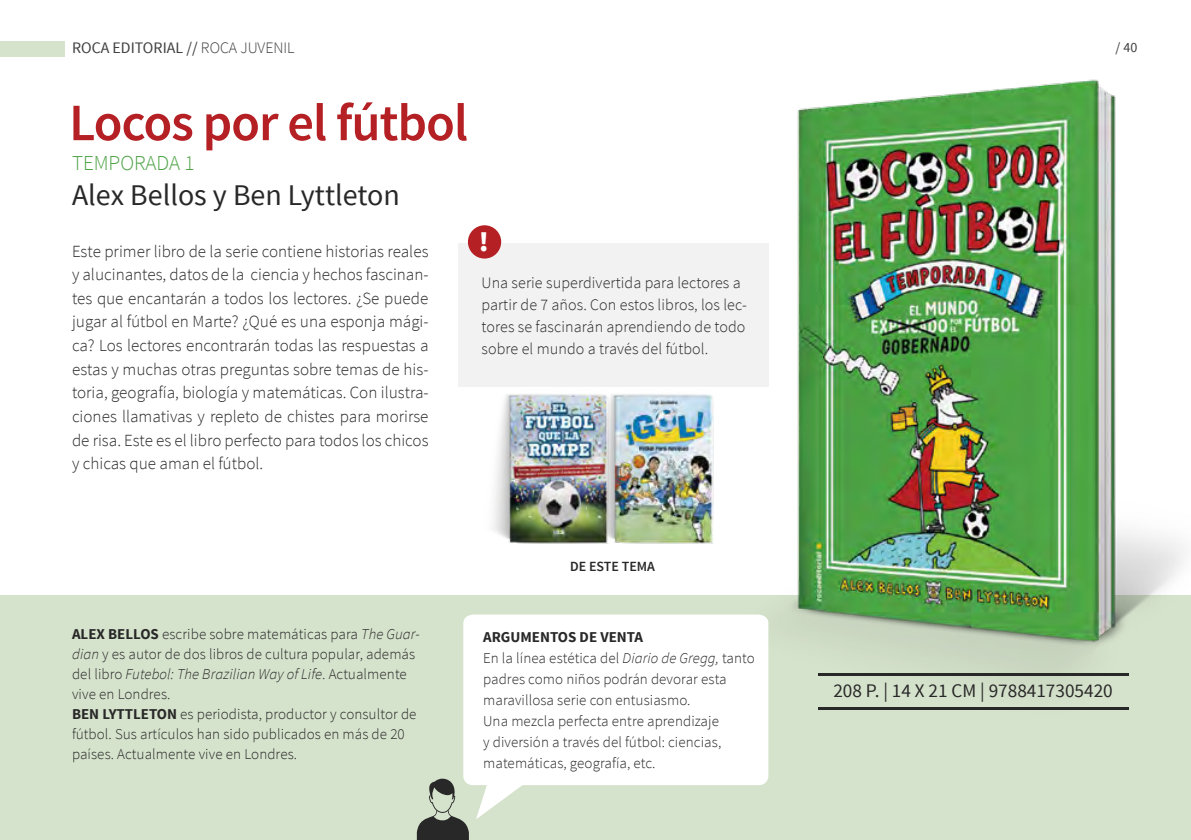
<style>
.page{position:relative;width:1191px;height:840px;background:#fff}
.page>*{position:absolute;margin:0;border:0;box-sizing:border-box;transform-origin:0 0}
.t1{font:600 52.6px "Source Sans Pro";letter-spacing:-.02em;color:#b52025}
.t2{font:30px "Source Sans Pro";color:#292829}
.t3{font:900 28px "Source Sans Pro";color:#fff}
.t4{font:300 21.2px "Source Sans Pro";color:#4ea346}
.t5{font:19.2px "Source Sans Pro";color:#292829}
.t6{font:300 17px/23.6px "Source Sans Pro";color:#292829;text-align:justify}
.t7{font:300 16px/22px "Source Sans Pro";letter-spacing:.005em;color:#292829}
.t8{font:16px "Source Sans Pro";color:#403f41}
.t9{font:300 16px "Source Sans Pro";color:#403f41}
.t10{font:300 15px/21px "Source Sans Pro";letter-spacing:.005em;color:#292829}
.t11{font:700 15px "Source Sans Pro";color:#292829}
.t12{font:600 14px "Source Sans Pro";color:#292829}
.t13{font:14px "Source Sans Pro";color:#403f41}
.s1{font-weight:300}
.s2{font-style:italic}
.s3{font-weight:700}
</style>
<div class="page">
<div style="left:0;top:595px;width:1191px;height:244px;background:#d6e3cc"></div>
<img style="left:713px;top:79px;width:473px;height:647px">
<div style="left:0;top:41px;width:65px;height:15px;background:#d6e3cc"></div>
<div style="left:463px;top:614px;width:305px;height:170px;background:#fff"></div>
<svg style="left:476px;top:765px;width:62px;height:53px"></svg>
<hr style="left:818px;top:707px;width:310px;height:2px;background:#292829">
<hr style="left:818px;top:672px;width:310px;height:2px;background:#292829">
<div style="left:458px;top:243px;width:310px;height:143px;background:#f2f2f3"></div>
<div style="left:468px;top:225px;width:33px;height:33px;background:#b52025;border-radius:50%"></div>
<img style="left:475px;top:386px;width:105px;height:158px">
<img style="left:580px;top:386px;width:133px;height:158px">
<hr style="left:1190px;top:595px;width:1px;height:244px;background:#accfc1">
<svg style="left:417px;top:778px;width:52px;height:61px"></svg>
<p class="t8" style="left:72px;top:38px;width:139px">ROCA EDITORIAL // <span class="s1">ROCA</span></p>
<p class="t9" style="left:240px;top:38px;width:56px">JUVENI L</p>
<h1 class="t1" style="left:69px;top:89px;width:400px">Locos por el fútbol</h1>
<h3 class="t4" style="left:72px;top:150px;width:124px">temporada 1</h3>
<h2 class="t2" style="left:72px;top:176px;width:329px">Alex Bellos y Ben Lyttleton</h2>
<p class="t6" style="left:72px;top:239px;width:358px">Este primer libro de la serie contiene historias reales y alucinantes, datos de la ciencia y hechos fascinan&shy;tes que encantarán a todos los lectores. ¿Se puede jugar al fútbol en Marte? ¿Qué es una esponja mági&shy;ca? Los lectores encontrarán todas las respuestas a estas y muchas otras preguntas sobre temas de his&shy;toria, geografía, biología y matemáticas. Con ilustra&shy;ciones llamativas y repleto de chistes para morirse de risa. Este es el libro perfecto para todos los chicos y chicas que aman el fútbol.</p>
<h3 class="t3" style="left:479px;top:223px;width:12px">!</h3>
<p class="t7" style="left:481px;top:271px;width:267px">Una serie superdivertida para lectores a partir de 7 años. Con estos libros, los lec&shy;tores se fascinarán aprendiendo de todo sobre el mundo a través del fútbol.</p>
<p class="t10" style="left:72px;top:623px;width:349px;line-height:20px;text-indent:90px">escribe sobre matemáticas para <span class="s2">The Guar&shy;dian</span> y es autor de dos libros de cultura popular, además del libro <span class="s2">Futebol: The Brazilian Way of Life</span>. Actualmente vive en Londres.</p>
<p class="t11" style="left:72px;top:703px;width:40px">BEN LYTTLETON</p>
<p class="t11" style="left:72px;top:623px;width:55px">ALEX BELLOS</p>
<p class="t10" style="left:72px;top:703px;width:346px;line-height:20px;text-indent:108px">es periodista, productor y consultor de fútbol. Sus artículos han sido publicados en más de 20 países. Actualmente vive en Londres.</p>
<p class="t12" style="left:570px;top:557px;width:86px">de este tema</p>
<p class="t10" style="left:483px;top:625px;width:273px"><span class="s3">ARGUMENTOS DE VENTA<br></span>En la línea estética del <span class="s2">Diario de Gregg,</span> tanto padres como niños podrán devorar esta maravillosa serie con entusiasmo.<br>Una mezcla perfecta entre aprendizaje<br>y diversión a través del fútbol: ciencias, matemáticas, geografía, etc.</p>
<p class="t13" style="left:1115px;top:38px;width:23px">/ 40</p>
<p class="t5" style="left:833px;top:678px;width:281px">208 p. | 14 X 21 cm | 9788417305420</p>
</div>
